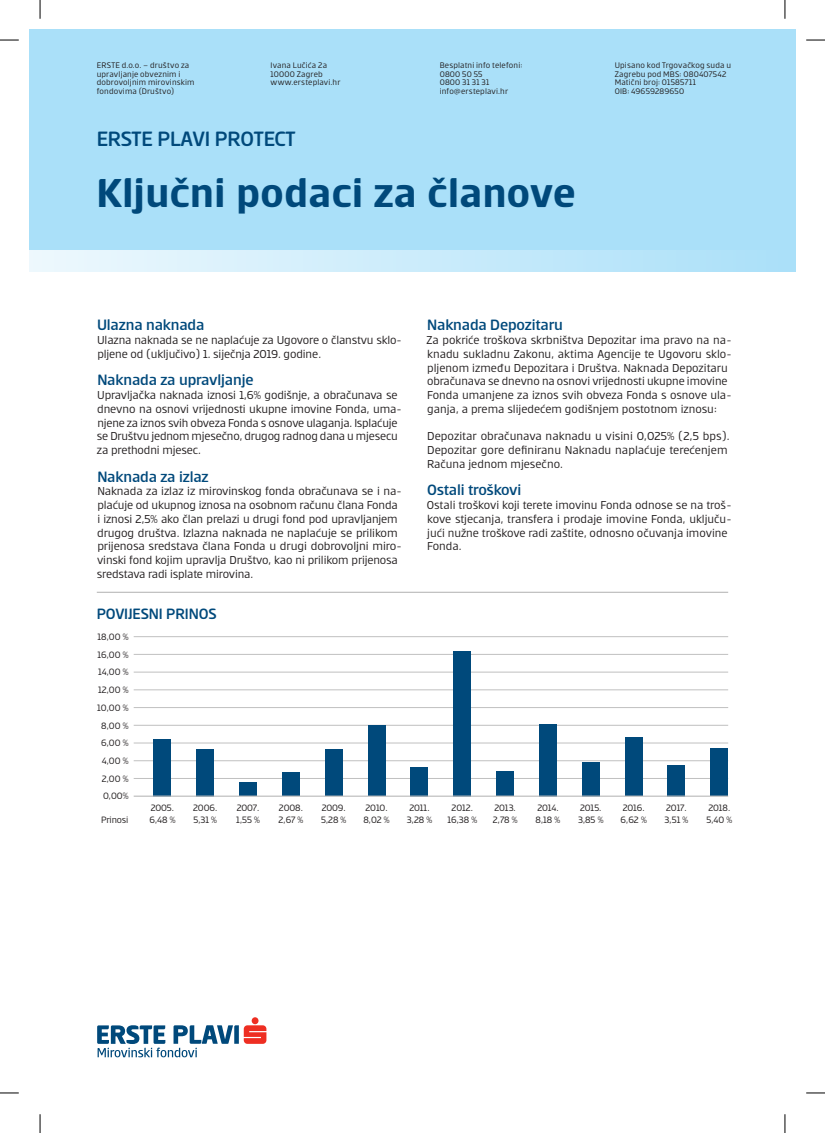
<style>
.page{position:relative;width:825px;height:1133px;background:#fff}
.page>*{position:absolute;margin:0;border:0;box-sizing:border-box;transform-origin:0 0}
.t1{font:700 43.75px "Erste";letter-spacing:.01em;color:#00497b}
.t2{font:500 22.5px "Erste";letter-spacing:-.01em;color:#00497b}
.t3{font:500 16.25px "Erste";letter-spacing:-.01em;color:#00497b}
.t4{font:12.5px/13.8px "Erste";letter-spacing:-.01em;color:#231f20}
.t5{font:10px/11.2px "Erste";letter-spacing:-.01em;color:#231f20}
.t6{font:8.75px/8.8px "Erste";letter-spacing:.015em;color:#231f20}
</style>
<div class="page">
<div style="left:29px;top:29px;width:766px;height:243px;background:#aae0f9"></div>
<div style="left:29px;top:250px;width:766px;height:22px;background:linear-gradient(to right,#eef8fd,#aae0f9)"></div>
<hr style="left:134px;top:636px;width:593px;height:1px;background:#c0c0c0">
<hr style="left:134px;top:689px;width:593px;height:1px;background:#c0c0c0">
<hr style="left:134px;top:672px;width:593px;height:1px;background:#c0c0c0">
<hr style="left:134px;top:654px;width:593px;height:1px;background:#c0c0c0">
<hr style="left:134px;top:725px;width:593px;height:1px;background:#c0c0c0">
<hr style="left:134px;top:742px;width:593px;height:1px;background:#c0c0c0">
<hr style="left:134px;top:760px;width:593px;height:1px;background:#c0c0c0">
<hr style="left:134px;top:778px;width:593px;height:1px;background:#c0c0c0">
<hr style="left:134px;top:707px;width:593px;height:1px;background:#c0c0c0">
<div style="left:153px;top:738px;width:18px;height:58px;background:#00497b"></div>
<div style="left:196px;top:749px;width:18px;height:47px;background:#00497b"></div>
<div style="left:239px;top:782px;width:18px;height:14px;background:#00497b"></div>
<div style="left:325px;top:749px;width:17px;height:47px;background:#00497b"></div>
<div style="left:453px;top:651px;width:18px;height:145px;background:#00497b"></div>
<div style="left:496px;top:771px;width:17px;height:25px;background:#00497b"></div>
<div style="left:539px;top:723px;width:17px;height:73px;background:#00497b"></div>
<div style="left:581px;top:762px;width:18px;height:34px;background:#00497b"></div>
<div style="left:624px;top:737px;width:18px;height:59px;background:#00497b"></div>
<div style="left:667px;top:765px;width:18px;height:31px;background:#00497b"></div>
<div style="left:710px;top:748px;width:17px;height:48px;background:#00497b"></div>
<div style="left:367px;top:725px;width:18px;height:71px;background:#00497b"></div>
<div style="left:410px;top:767px;width:18px;height:29px;background:#00497b"></div>
<div style="left:282px;top:772px;width:17px;height:24px;background:#00497b"></div>
<hr style="left:134px;top:795px;width:593px;height:1px;background:#c0c0c0">
<hr style="left:97px;top:591px;width:630px;height:2px;background:#c0c0c0">
<svg style="left:97px;top:1017px;width:169px;height:40px"></svg>
<svg style="left:0;top:39px;width:19px;height:2px"></svg>
<svg style="left:806px;top:39px;width:18px;height:2px"></svg>
<svg style="left:0;top:1092px;width:19px;height:1px"></svg>
<svg style="left:806px;top:1092px;width:18px;height:1px"></svg>
<svg style="left:39px;top:0;width:2px;height:19px"></svg>
<svg style="left:39px;top:1114px;width:2px;height:18px"></svg>
<svg style="left:784px;top:0;width:1px;height:19px"></svg>
<svg style="left:784px;top:1114px;width:1px;height:18px"></svg>
<p class="t6" style="left:97px;top:60px;width:99px">ERSTE d.o.o. – društvo za upravljanje obveznim i dobrovoljnim mirovinskim fondovima (Društvo)</p>
<p class="t6" style="left:270px;top:60px;width:71px">Ivana Lučića 2a<br>10000 Zagreb www.ersteplavi.hr</p>
<p class="t6" style="left:439px;top:60px;width:84px">Besplatni info telefoni:<br>0800 50 55<br>0800 31 31 31 info@ersteplavi.hr</p>
<p class="t6" style="left:614px;top:60px;width:118px">Upisano kod Trgovačkog suda u<br>Zagrebu pod MBS: 080407542<br>Matični broj: 01585711<br>OIB: 49659289650</p>
<h2 class="t2" style="left:97px;top:127px;width:200px">ERSTE PLAVI PROTECT</h2>
<h1 class="t1" style="left:97px;top:170px;width:480px">Ključni podaci za članove</h1>
<h3 class="t3" style="left:97px;top:317px;width:109px">Ulazna naknada</h3>
<p class="t4" style="left:97px;top:333px;width:306px">Ulazna naknada se ne naplaćuje za Ugovore o članstvu sklo&shy;pljene od (uključivo) 1. siječnja 2019. godine.</p>
<h3 class="t3" style="left:97px;top:372px;width:158px">Naknada za upravljanje</h3>
<p class="t4" style="left:97px;top:388px;width:306px">Upravljačka naknada iznosi 1,6% godišnje, a obračunava se dnevno na osnovi vrijednosti ukupne imovine Fonda, uma&shy;njene za iznos svih obveza Fonda s osnove ulaganja. Isplaćuje se Društvu jednom mjesečno, drugog radnog dana u mjesecu za prethodni mjesec.</p>
<h3 class="t3" style="left:97px;top:468px;width:113px">Naknada za izlaz</h3>
<p class="t4" style="left:97px;top:484px;width:306px">Naknada za izlaz iz mirovinskog fonda obračunava se i na&shy;plaćuje od ukupnog iznosa na osobnom računu člana Fonda i iznosi 2,5% ako član prelazi u drugi fond pod upravljanjem drugog društva. Izlazna naknada ne naplaćuje se prilikom prijenosa sredstava člana Fonda u drugi dobrovoljni miro&shy;vinski fond kojim upravlja Društvo, kao ni prilikom prijenosa sredstava radi isplate mirovina.</p>
<h3 class="t3" style="left:97px;top:605px;width:121px">POVIJESNI PRINOS</h3>
<p class="t5" style="left:97px;top:628px;width:33px;line-height:17.6px;text-align:center">18,00 %<br>16,00 %<br>14,00 %<br>12,00 %<br>10,00 %<br>8,00 %<br>6,00 %<br>4,00 %<br>2,00 %<br>0,00%</p>
<h3 class="t3" style="left:427px;top:317px;width:137px">Naknada Depozitaru</h3>
<p class="t4" style="left:426px;top:333px;width:306px">Za pokriće troškova skrbništva Depozitar ima pravo na na&shy;knadu sukladnu Zakonu, aktima Agencije te Ugovoru sklo&shy;pljenom između Depozitara i Društva. Naknada Depozitaru obračunava se dnevno na osnovi vrijednosti ukupne imovine Fonda umanjene za iznos svih obveza Fonda s osnove ula&shy;ganja, a prema slijedećem godišnjem postotnom iznosu:</p>
<p class="t4" style="left:427px;top:429px;width:304px">Depozitar obračunava naknadu u visini 0,025% (2,5 bps).<br>Depozitar gore definiranu Naknadu naplaćuje terećenjem<br>Računa jednom mjesečno.</p>
<h3 class="t3" style="left:427px;top:482px;width:96px">Ostali troškovi</h3>
<p class="t4" style="left:426px;top:498px;width:306px">Ostali troškovi koji terete imovinu Fonda odnose se na troš&shy;kove stjecanja, transfera i prodaje imovine Fonda, uključu&shy;jući nužne troškove radi zaštite, odnosno očuvanja imovine Fonda.</p>
<p class="t5" style="left:101px;top:813px;width:29px">Prinosi</p>
<p class="t5" style="left:149px;top:813px;width:28px">6,48 %</p>
<p class="t5" style="left:321px;top:802px;width:27px">2009.<br>5,28 %</p>
<p class="t5" style="left:535px;top:802px;width:26px">2014.<br>8,18 %</p>
<p class="t5" style="left:151px;top:802px;width:25px">2005.</p>
<p class="t5" style="left:193px;top:802px;width:26px">2006.<br>5,31 %</p>
<p class="t5" style="left:363px;top:802px;width:28px">2010.<br>8,02 %</p>
<p class="t5" style="left:578px;top:802px;width:27px">2015.<br>3,85 %</p>
<p class="t5" style="left:236px;top:802px;width:25px">2007.<br>1,55 %</p>
<p class="t5" style="left:406px;top:802px;width:27px">2011.<br>3,28 %</p>
<p class="t5" style="left:620px;top:802px;width:28px">2016.<br>6,62 %</p>
<p class="t5" style="left:278px;top:802px;width:26px">2008.<br>2,67 %</p>
<p class="t5" style="left:492px;top:802px;width:26px">2013.<br>2,78 %</p>
<p class="t5" style="left:447px;top:802px;width:31px;text-align:center">2012.<br>16,38 %</p>
<p class="t5" style="left:664px;top:802px;width:25px">2017.<br>3,51 %</p>
<p class="t5" style="left:706px;top:802px;width:27px">2018.<br>5,40 %</p>
</div>
